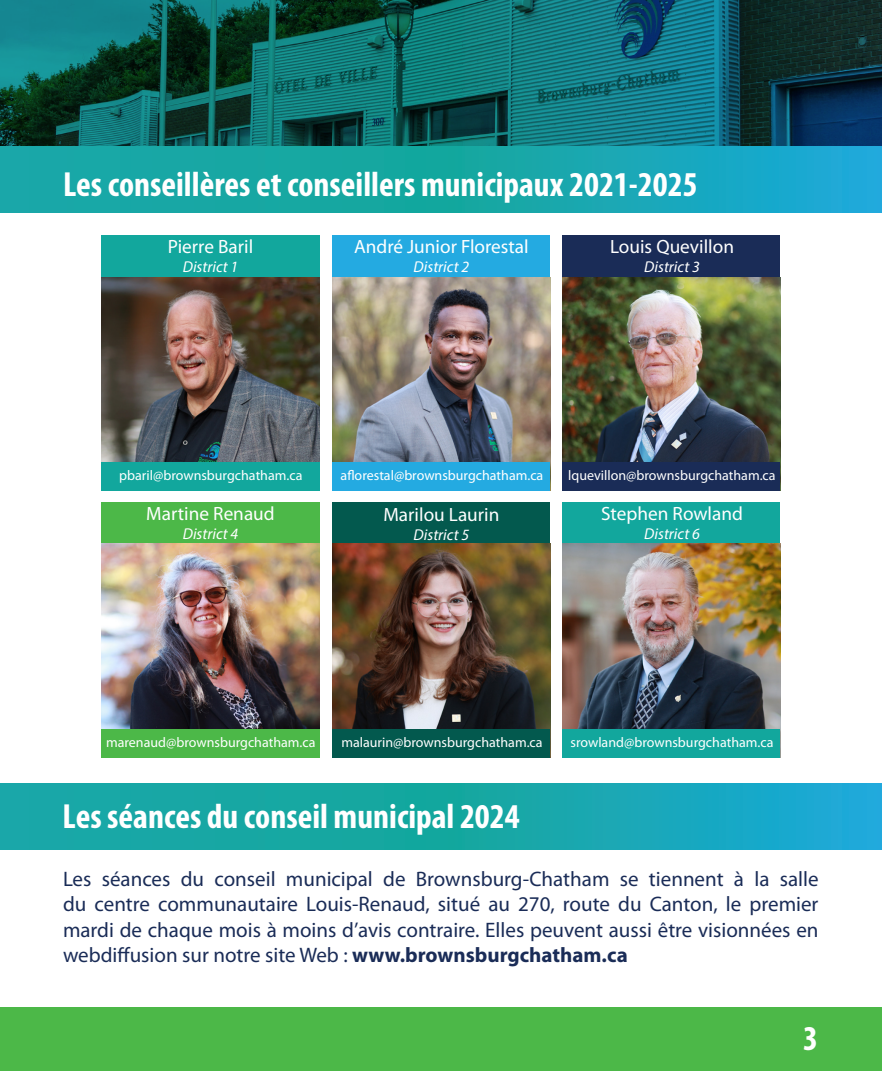
<style>
.page{position:relative;width:882px;height:1071px;background:#fff}
.page>*{position:absolute;margin:0;border:0;box-sizing:border-box;transform-origin:0 0}
.t1{font:700 condensed 35px "Myriad Pro";color:#fff}
.t2{font:21px/25.2px "Myriad Pro";color:#1a2c57;text-align:justify}
.t3{font:19.25px "Myriad Pro";color:#fff}
.t4{font:italic 15.75px "Myriad Pro";color:#fff}
.t5{font:14px "Myriad Pro";color:#fff}
.s1{font-weight:700}
</style>
<div class="page">
<svg style="left:0;top:0;width:882px;height:146px;background:#0e5b5d"></svg>
<svg style="left:0;top:784px;width:882px;height:66px;background:#18a7af"></svg>
<svg style="left:1px;top:146px;width:881px;height:67px;background:#18a7af"></svg>
<div style="left:563px;top:236px;width:217px;height:41px;background:#1a2c57"></div>
<div style="left:333px;top:236px;width:217px;height:41px;background:#24aae1"></div>
<div style="left:101px;top:236px;width:219px;height:41px;background:#12a79d"></div>
<img style="left:101px;top:277px;width:219px;height:185px">
<div style="left:563px;top:503px;width:217px;height:41px;background:#12a79d"></div>
<div style="left:333px;top:503px;width:217px;height:41px;background:#03594e"></div>
<div style="left:101px;top:503px;width:219px;height:41px;background:#4cb848"></div>
<img style="left:333px;top:277px;width:217px;height:185px">
<img style="left:563px;top:277px;width:217px;height:185px">
<img style="left:563px;top:544px;width:217px;height:185px">
<img style="left:333px;top:544px;width:217px;height:185px">
<img style="left:101px;top:544px;width:219px;height:185px">
<hr style="left:0;top:146px;width:1px;height:67px;background:#1aa7a9">
<div style="left:101px;top:462px;width:219px;height:28px;background:#12a79d"></div>
<div style="left:333px;top:462px;width:217px;height:28px;background:#24aae1"></div>
<div style="left:563px;top:462px;width:217px;height:28px;background:#1a2c57"></div>
<div style="left:101px;top:729px;width:219px;height:28px;background:#4cb848"></div>
<div style="left:333px;top:729px;width:217px;height:28px;background:#03594e"></div>
<div style="left:563px;top:729px;width:217px;height:28px;background:#12a79d"></div>
<div style="left:0;top:1008px;width:882px;height:63px;background:#4cb848"></div>
<p class="t1" style="left:63px;top:163px;width:636px">Les conseillères et conseillers municipaux 2021-2025</p>
<p class="t3" style="left:168px;top:235px;width:87px">Pierre Baril</p>
<p class="t4" style="left:183px;top:257px;width:57px">District 1</p>
<p class="t3" style="left:354px;top:235px;width:176px">André Junior Florestal</p>
<p class="t4" style="left:414px;top:257px;width:57px">District 2</p>
<p class="t3" style="left:610px;top:235px;width:125px">Louis Quevillon</p>
<p class="t4" style="left:644px;top:257px;width:57px">District 3</p>
<p class="t5" style="left:119px;top:466px;width:185px">pbaril@brownsburgchatham.ca</p>
<p class="t5" style="left:341px;top:466px;width:204px">aflorestal@brownsburgchatham.ca</p>
<p class="t5" style="left:568px;top:466px;width:209px">lquevillon@brownsburgchatham.ca</p>
<p class="t3" style="left:146px;top:501px;width:130px">Martine Renaud</p>
<p class="t4" style="left:183px;top:524px;width:57px">District 4</p>
<p class="t3" style="left:383px;top:503px;width:118px">Marilou Laurin</p>
<p class="t4" style="left:414px;top:525px;width:57px">District 5</p>
<p class="t3" style="left:601px;top:501px;width:143px">Stephen Rowland</p>
<p class="t4" style="left:644px;top:524px;width:57px">District 6</p>
<p class="t5" style="left:106px;top:733px;width:211px">marenaud@brownsburgchatham.ca</p>
<p class="t5" style="left:341px;top:733px;width:203px">malaurin@brownsburgchatham.ca</p>
<p class="t5" style="left:570px;top:733px;width:204px">srowland@brownsburgchatham.ca</p>
<p class="t1" style="left:63px;top:795px;width:459px">Les séances du conseil municipal 2024</p>
<p class="t2" style="left:63px;top:866px;width:757px">Les séances du conseil municipal de Brownsburg-Chatham se tiennent à la salle du centre communautaire Louis-Renaud, situé au 270, route du Canton, le premier mardi de chaque mois à moins d’avis contraire. Elles peuvent aussi être visionnées en webdiffusion sur notre site Web : <span class="s1">www.brownsburgchatham.ca</span></p>
<h1 class="t1" style="left:803px;top:1016px;width:16px">3</h1>
</div>
